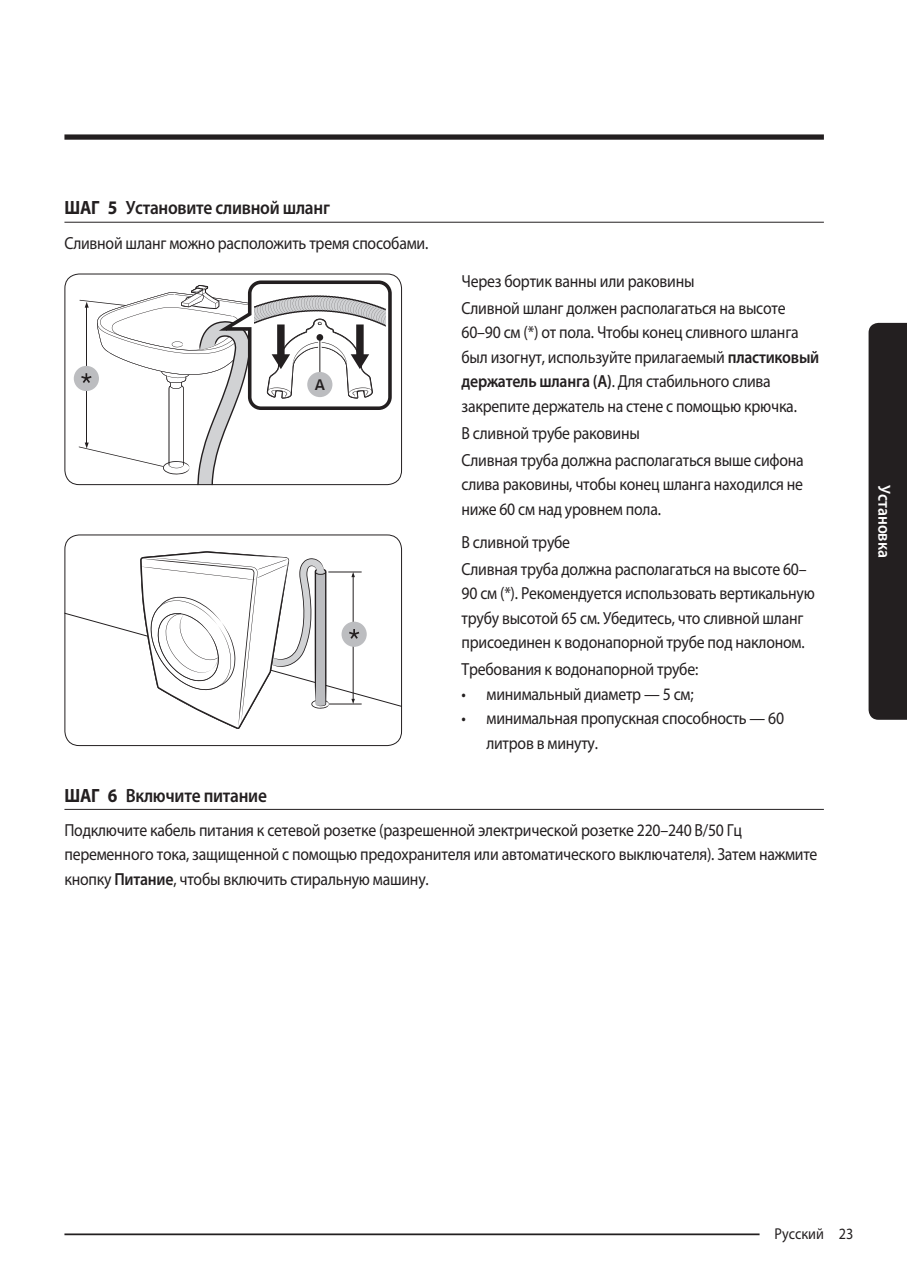
<style>
.page{position:relative;width:907px;height:1278px;background:#fff}
.page>*{position:absolute;margin:0;border:0;box-sizing:border-box;transform-origin:0 0}
.t1{font:600 19.25px "Myriad Pro";letter-spacing:-.015em;color:#231f20;scale:.9 1}
.t2{font:17.5px/24.5px "Myriad Pro";letter-spacing:-.015em;color:#231f20;scale:.9 1}
.Sidebar{font:600 17.5px "Myriad Pro";color:#fff;scale:.9 1}
.t3{font:15.75px "Myriad Pro";color:#231f20;scale:.9 1}
.image{font:500 14.17px "Samsung Clan Pro";color:#231f20}
.s1{font-weight:700}
.s2{font-weight:600}
</style>
<div class="page">
<div style="left:64px;top:134px;width:759px;height:6px;background:#231f20"></div>
<hr style="left:64px;top:1233px;width:759px;height:2px;background:#231f20">
<div style="left:759px;top:1224px;width:79px;height:17px;background:#fff"></div>
<div style="left:868px;top:323px;width:38px;height:397px;background:#231f20"></div>
<hr style="left:64px;top:222px;width:759px;height:1px;background:#231f20">
<hr style="left:64px;top:809px;width:759px;height:1px;background:#231f20">
<div style="left:74px;top:366px;width:25px;height:25px;background:#bcbdc0;border-radius:50%"></div>
<svg style="left:79px;top:280px;width:314px;height:205px"></svg>
<div style="left:307px;top:372px;width:25px;height:25px;background:#bcbdc0;border-radius:50%"></div>
<div style="left:64px;top:274px;width:338px;height:211px;border:1px solid #231f20;border-radius:14px"></div>
<svg style="left:66px;top:551px;width:334px;height:178px"></svg>
<div style="left:64px;top:534px;width:338px;height:212px;border:1px solid #231f20;border-radius:14px"></div>
<p class="t1" style="left:64px;top:196px;width:296px"><span class="s1">ШАГ 5</span> Установите сливной шланг</p>
<p class="t2" style="left:64px;top:230px;width:406px">Сливной шланг можно расположить тремя способами.</p>
<p class="image" style="left:315px;top:376px;width:12px">A</p>
<p class="t2" style="left:461px;top:268px;width:260px">Через бортик ванны или раковины</p>
<p class="t2" style="left:461px;top:295px;width:399px">Сливной шланг должен располагаться на высоте 60–90 см (*) от пола. Чтобы конец сливного шланга был изогнут, используйте прилагаемый <span class="s2">пластиковый держатель шланга (A)</span>. Для стабильного слива закрепите держатель на стене с помощью крючка.</p>
<p class="t2" style="left:461px;top:420px;width:200px">В сливной трубе раковины</p>
<p class="t2" style="left:461px;top:447px;width:381px;text-align:justify">Сливная труба должна располагаться выше сифона слива раковины, чтобы конец шланга находился не ниже 60 см над уровнем пола.</p>
<p class="t2" style="left:461px;top:529px;width:122px">В сливной трубе</p>
<p class="t2" style="left:461px;top:556px;width:394px">Сливная труба должна располагаться на высоте 60– 90 см (*). Рекомендуется использовать вертикальную трубу высотой 65 см. Убедитесь, что сливной шланг присоединен к водонапорной трубе под наклоном.</p>
<p class="t2" style="left:461px;top:657px;width:264px">Требования к водонапорной трубе:</p>
<p class="t2" style="left:461px;top:681px;width:259px">• минимальный диаметр — 5 см;</p>
<p class="t2" style="left:486px;top:706px;width:332px;text-indent:-25px">• минимальная пропускная способность — 60 литров в минуту.</p>
<p class="t1" style="left:64px;top:783px;width:226px"><span class="s1">ШАГ 6</span> Включите питание</p>
<p class="t2" style="left:64px;top:817px;width:838px">Подключите кабель питания к сетевой розетке (разрешенной электрической розетке 220–240 В/50 Гц переменного тока, защищенной с помощью предохранителя или автоматического выключателя). Затем нажмите кнопку <span class="s2">Питание</span>, чтобы включить стиральную машину.</p>
<p class="Sidebar" style="left:895px;top:485px;width:82px;rotate:90deg">Установка</p>
<p class="t3" style="left:774px;top:1224px;width:89px">Русский 23</p>
</div>
